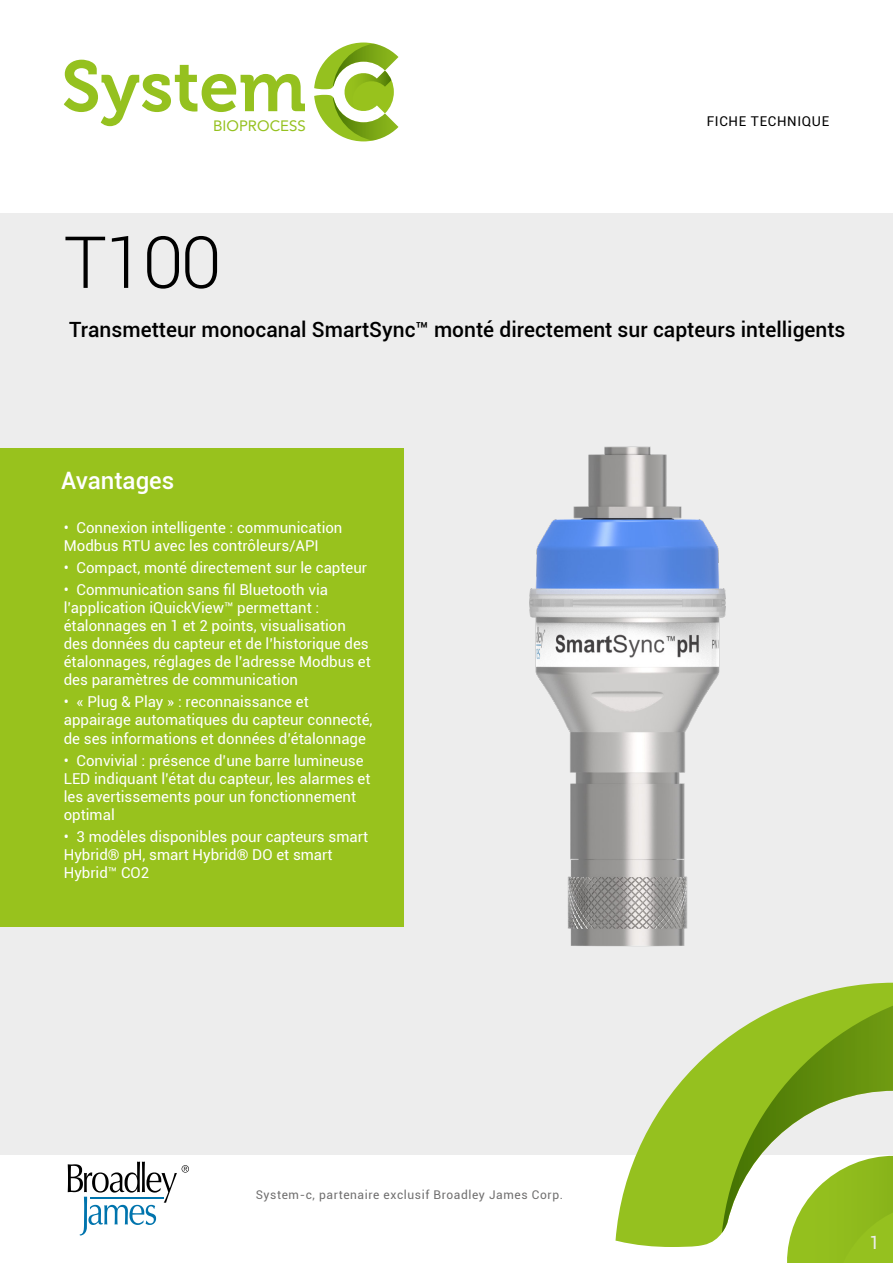
<style>
.page{position:relative;width:893px;height:1263px;background:#fff}
.page>*{position:absolute;margin:0;border:0;box-sizing:border-box;transform-origin:0 0}
._1-TitreProduit{font:300 72px "Roboto";color:#000}
._1-Les_avantages{font:500 24px "Roboto";color:#fff}
._1-SsTitreProduit{font:500 21px "Roboto";color:#000}
.t1{font:18px "Roboto";color:#ededed}
.t2{font:15px/18px "Roboto";color:#fff}
.t3{font:15px "Avenir";color:#95c11f}
.t4{font:13.5px "Roboto";letter-spacing:.05em;color:#000}
.t5{font:12px "Roboto";letter-spacing:.05em;color:#706f6f}
</style>
<div class="page">
<div style="left:0;top:213px;width:893px;height:941px;background:#ededed"></div>
<svg style="left:615px;top:983px;width:278px;height:264px"></svg>
<svg style="left:722px;top:989px;width:171px;height:274px"></svg>
<svg style="left:64px;top:60px;width:241px;height:66px"></svg>
<svg style="left:314px;top:43px;width:84px;height:98px"></svg>
<svg style="left:68px;top:1161px;width:121px;height:74px"></svg>
<div style="left:0;top:448px;width:404px;height:479px;background:#98c21d"></div>
<img style="left:529px;top:446px;width:197px;height:501px">
<p class="t3" style="left:213px;top:114px;width:94px">BIOPROCESS</p>
<p class="t4" style="left:707px;top:111px;width:124px">FICHE TECHNIQUE</p>
<p class="_1-TitreProduit" style="left:64px;top:212px;width:159px">T100</p>
<p class="_1-SsTitreProduit" style="left:69px;top:315px;width:778px">Transmetteur monocanal SmartSync™ monté directement sur capteurs intelligents</p>
<p class="_1-Les_avantages" style="left:61px;top:463px;width:115px">Avantages</p>
<p class="t2" style="left:64px;top:518px;width:280px">• Connexion intelligente : communication<br>Modbus RTU avec les contrôleurs/API</p>
<p class="t2" style="left:64px;top:558px;width:305px">• Compact, monté directement sur le capteur</p>
<p class="t2" style="left:64px;top:580px;width:309px">• Communication sans fil Bluetooth via l’application iQuickView™ permettant : étalonnages en 1 et 2 points, visualisation des données du capteur et de l’historique des étalonnages, réglages de l’adresse Modbus et des paramètres de communication</p>
<p class="t2" style="left:64px;top:693px;width:310px">• « Plug &amp; Play » : reconnaissance et appairage automatiques du capteur connecté, de ses informations et données d’étalonnage</p>
<p class="t2" style="left:64px;top:751px;width:308px">• Convivial : présence d’une barre lumineuse LED indiquant l’état du capteur, les alarmes et les avertissements pour un fonctionnement optimal</p>
<p class="t2" style="left:64px;top:827px;width:306px">• 3 modèles disponibles pour capteurs smart<br>Hybrid® pH, smart Hybrid® DO et smart<br>Hybrid™ CO2</p>
<p class="t5" style="left:256px;top:1186px;width:309px">System-c, partenaire exclusif Broadley James Corp.</p>
<p class="t1" style="left:870px;top:1230px;width:12px">1</p>
</div>
